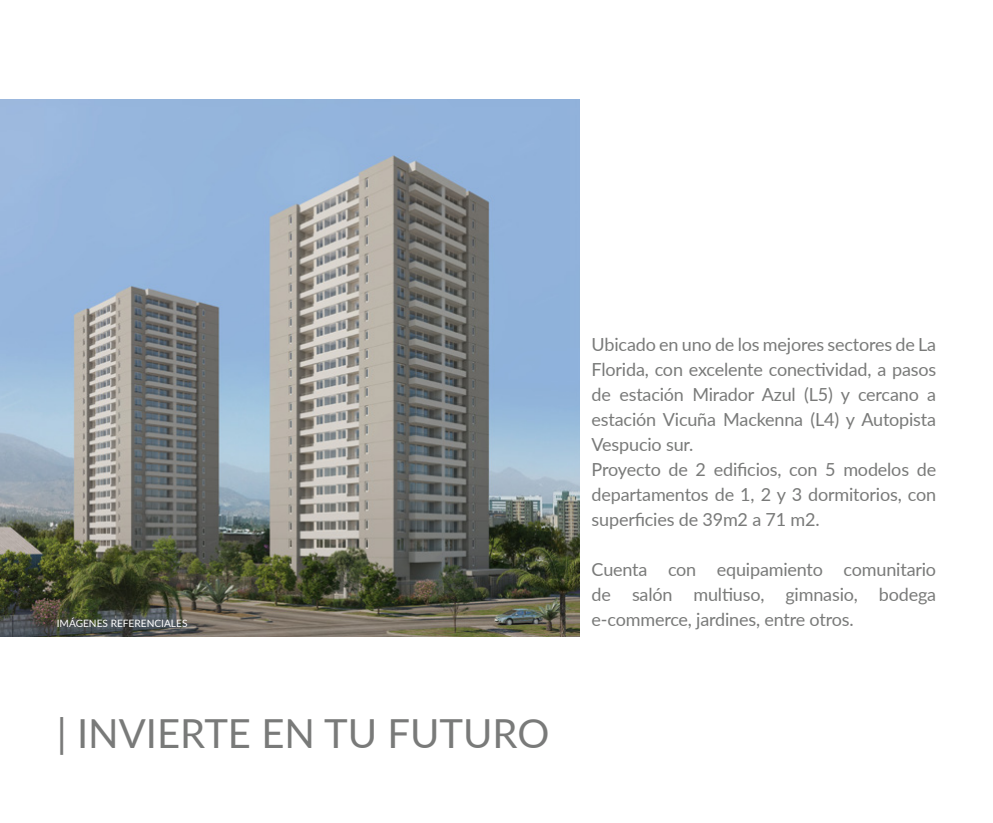
<style>
.page{position:relative;width:993px;height:823px;background:#fff}
.page>*{position:absolute;margin:0;border:0;box-sizing:border-box;transform-origin:0 0}
.t1{font:40px "Lato";color:#797a79}
.t2{font:18px/25px "Lato";letter-spacing:-.01em;color:#797a79;text-align:justify}
.t3{font:10.1px "Lato";color:#fff}
</style>
<div class="page">
<img style="left:0;top:100px;width:579px;height:536px">
<p class="t3" style="left:57px;top:615px;width:132px">IMÁGENES REFERENCIALES</p>
<p class="t1" style="left:57px;top:704px;width:494px">| INVIERTE EN TU FUTURO</p>
<p class="t2" style="left:591px;top:331px;width:346px">Ubicado en uno de los mejores sectores de La Florida, con excelente conectividad, a pasos de estación Mirador Azul (L5) y cercano a estación Vicuña Mackenna (L4) y Autopista Vespucio sur.</p>
<p class="t2" style="left:591px;top:456px;width:346px">Proyecto de 2 edificios, con 5 modelos de departamentos de 1, 2 y 3 dormitorios, con superficies de 39m2 a 71 m2.</p>
<p class="t2" style="left:591px;top:556px;width:346px">Cuenta con equipamiento comunitario de salón multiuso, gimnasio, bodega e-commerce, jardines, entre otros.</p>
</div>
